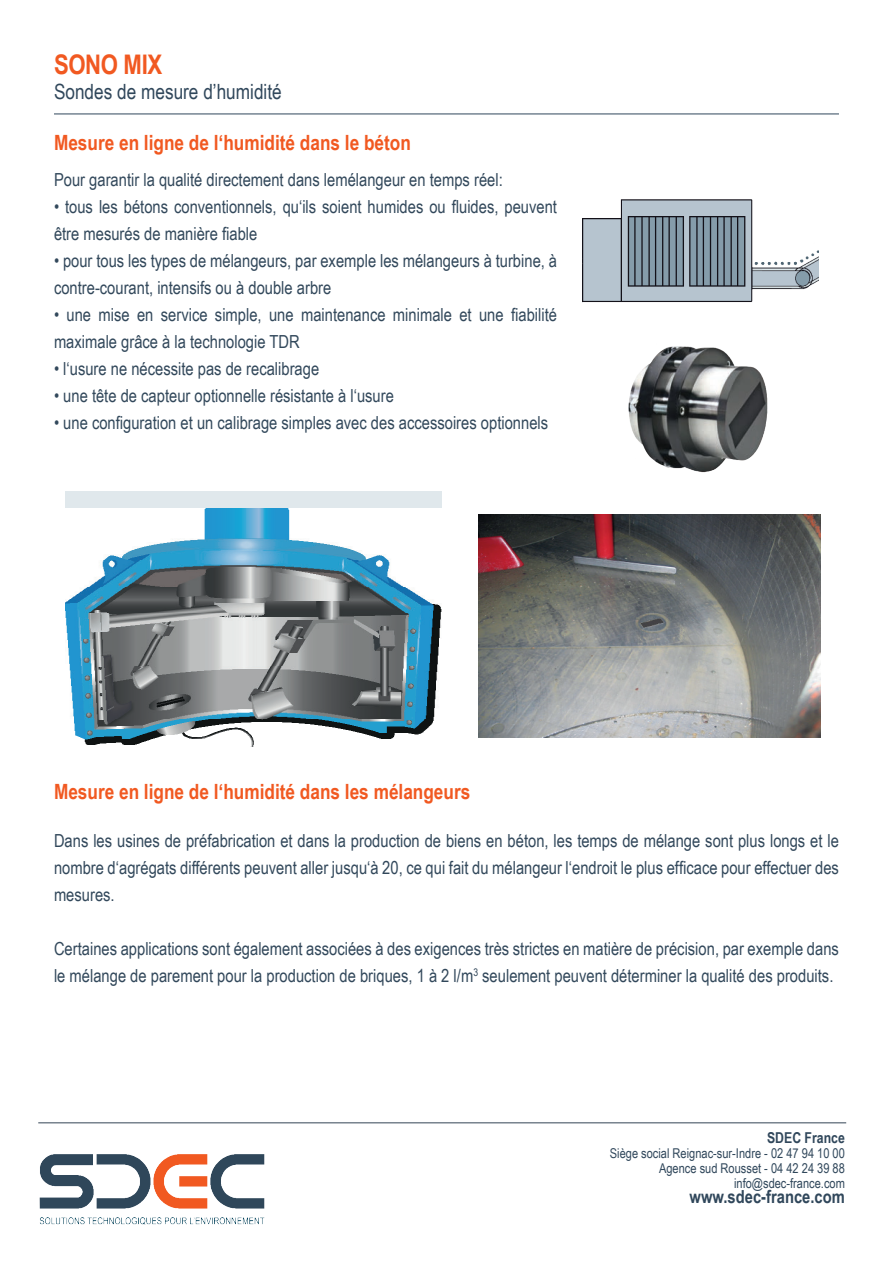
<style>
.page{position:relative;width:893px;height:1263px;background:#fff}
.page>*{position:absolute;margin:0;border:0;box-sizing:border-box;transform-origin:0 0}
.t1{font:700 27px "Arial Narrow";letter-spacing:-.015em;color:#f15921}
.t2{font:700 21px "Arial Narrow";color:#f15921}
.t3{font:21px "Arial Narrow";color:#30475b}
.t4{font:18px/27px "Arial Narrow";color:#32485b}
.t5{font:700 18px "Arial Narrow";color:#30475b}
.t6{font:700 15px "Arial Narrow";color:#30475b}
.t7{font:13.5px/15px "Arial Narrow";color:#30475b;text-align:right}
</style>
<div class="page">
<img style="left:628px;top:346px;width:140px;height:127px">
<hr style="left:54px;top:114px;width:785px;height:1px;background:#30475b">
<img style="left:39px;top:1154px;width:226px;height:71px">
<hr style="left:38px;top:1122px;width:808px;height:1px;background:#344455">
<div style="left:65px;top:491px;width:377px;height:255px;background:#e0e8ec"></div>
<img style="left:65px;top:508px;width:377px;height:238px">
<img style="left:583px;top:199px;width:236px;height:103px">
<img style="left:479px;top:514px;width:342px;height:224px">
<h1 class="t1" style="left:54px;top:44px;width:110px">SONO MIX</h1>
<p class="t3" style="left:54px;top:76px;width:229px">Sondes de mesure d’humidité</p>
<p class="t2" style="left:54px;top:127px;width:358px">Mesure en ligne de l‘humidité dans le béton</p>
<p class="t4" style="left:54px;top:166px;width:450px">Pour garantir la qualité directement dans lemélangeur en temps réel:</p>
<p class="t4" style="left:54px;top:193px;width:504px">• tous les bétons conventionnels, qu‘ils soient humides ou fluides, peuvent être mesurés de manière fiable</p>
<p class="t4" style="left:54px;top:247px;width:504px">• pour tous les types de mélangeurs, par exemple les mélangeurs à turbine, à contre-courant, intensifs ou à double arbre</p>
<p class="t4" style="left:54px;top:301px;width:504px">• une mise en service simple, une maintenance minimale et une fiabilité maximale grâce à la technologie TDR</p>
<p class="t4" style="left:54px;top:355px;width:267px">• l‘usure ne nécessite pas de recalibrage</p>
<p class="t4" style="left:54px;top:382px;width:341px">• une tête de capteur optionnelle résistante à l‘usure</p>
<p class="t4" style="left:54px;top:409px;width:496px">• une configuration et un calibrage simples avec des accessoires optionnels</p>
<p class="t2" style="left:54px;top:775px;width:418px">Mesure en ligne de l‘humidité dans les mélangeurs</p>
<p class="t4" style="left:54px;top:826px;width:786px;text-align:justify">Dans les usines de préfabrication et dans la production de biens en béton, les temps de mélange sont plus longs et le nombre d‘agrégats différents peuvent aller jusqu‘à 20, ce qui fait du mélangeur l‘endroit le plus efficace pour effectuer des mesures.</p>
<p class="t4" style="left:54px;top:934px;width:786px">Certaines applications sont également associées à des exigences très strictes en matière de précision, par exemple dans le mélange de parement pour la production de briques, 1 à 2 l/m<sup>3</sup> seulement peuvent déterminer la qualité des produits.</p>
<p class="t6" style="left:767px;top:1126px;width:79px">SDEC France</p>
<p class="t7" style="left:610px;top:1145px;width:237px">Siège social Reignac-sur-Indre - 02 47 94 10 00<br>Agence sud Rousset - 04 42 24 39 88 info@sdec-france.com</p>
<p class="t5" style="left:690px;top:1183px;width:157px">www.sdec-france.com</p>
</div>
